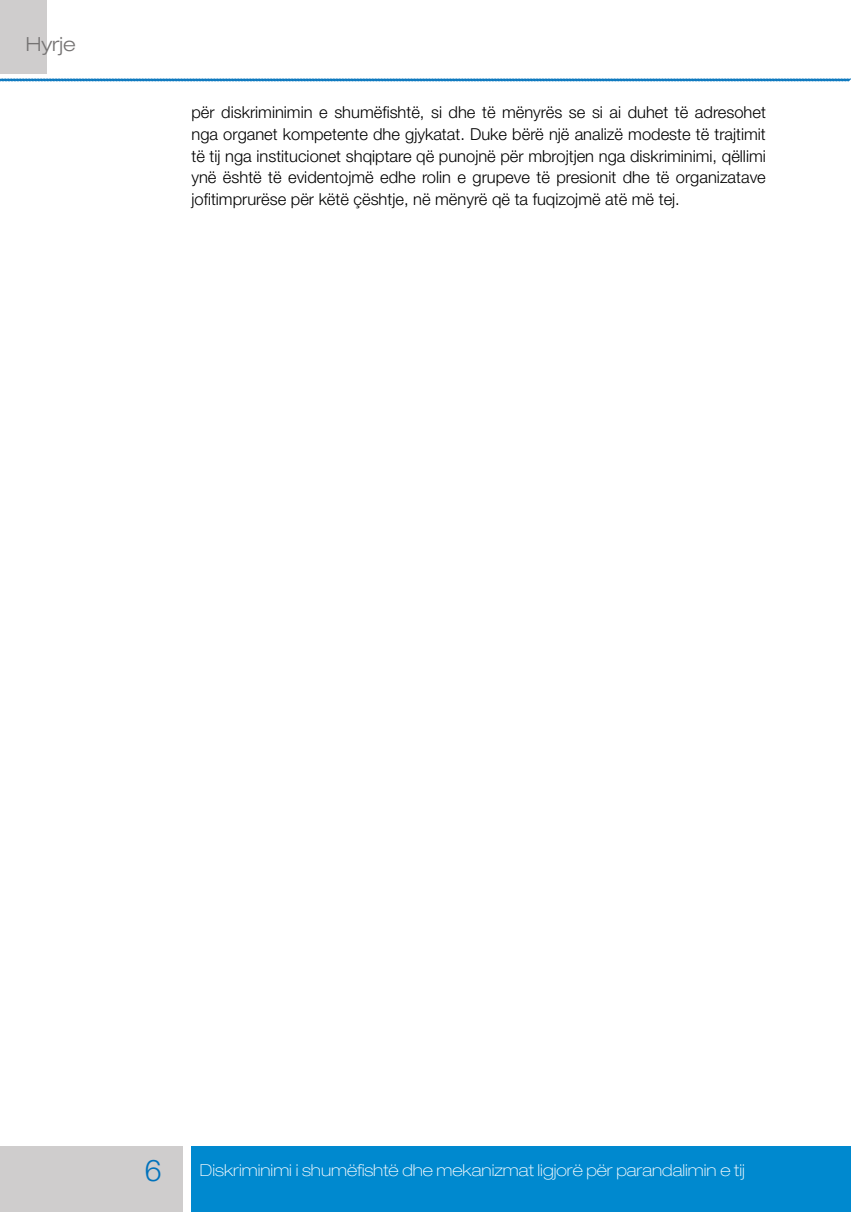
<style>
.page{position:relative;width:851px;height:1212px;background:#fff}
.page>*{position:absolute;margin:0;border:0;box-sizing:border-box;transform-origin:0 0}
.t1{font:300 30px "Helvetica Neue LT Std";color:#0072bc}
.t2{font:300 expanded 19.5px "Helvetica Neue LT Std";color:#757373}
.t3{font:300 16.5px/21.8px "Helvetica Neue LT Std";color:#000;text-align:justify}
.t4{font:100 expanded 16.5px "Helvetica Neue LT Std";color:#fff}
</style>
<div class="page">
<div style="left:191px;top:1146px;width:659px;height:66px;background:#0089cf"></div>
<div style="left:0;top:1146px;width:183px;height:66px;background:#cfcdcd"></div>
<div style="left:0;top:0;width:47px;height:74px;background:#cfcdcd"></div>
<svg style="left:0;top:78px;width:850px;height:4px;background:#62a8d5"></svg>
<p class="t2" style="left:26px;top:33px;width:51px">Hyrje</p>
<p class="t3" style="left:191px;top:101px;width:576px">për diskriminimin e shumëfishtë, si dhe të mënyrës se si ai duhet të adresohet nga organet kompetente dhe gjykatat. Duke bërë një analizë modeste të trajtimit të tij nga institucionet shqiptare që punojnë për mbrojtjen nga diskriminimi, qëllimi ynë është të evidentojmë edhe rolin e grupeve të presionit dhe të organizatave jofitimprurëse për këtë çështje, në mënyrë që ta fuqizojmë atë më tej.</p>
<h1 class="t1" style="left:145px;top:1152px;width:18px">6</h1>
<p class="t4" style="left:200px;top:1160px;width:546px">Diskriminimi i shumëfishtë dhe mekanizmat ligjorë për parandalimin e tij</p>
</div>
